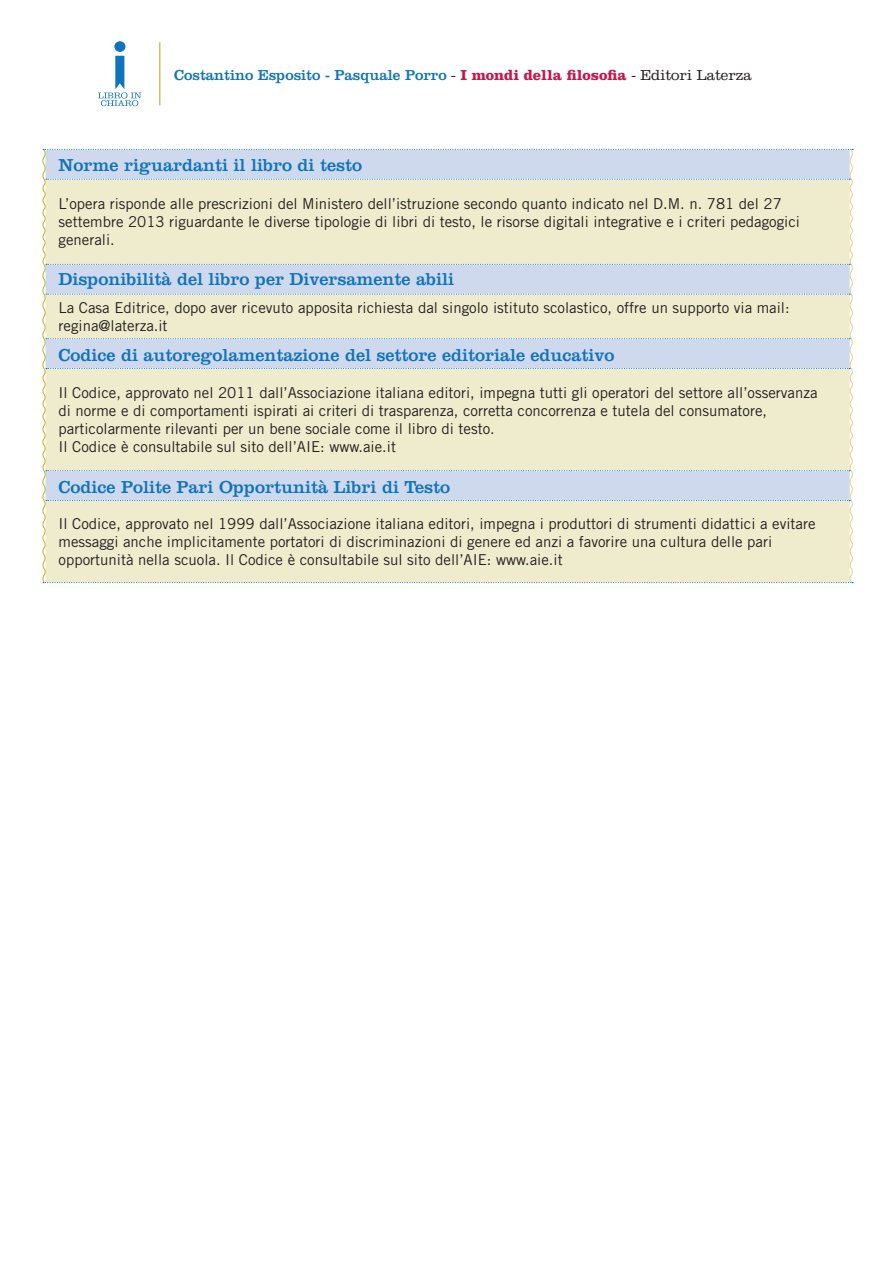
<style>
.page{position:relative;width:893px;height:1263px;background:#fff}
.page>*{position:absolute;margin:0;border:0;box-sizing:border-box;transform-origin:0 0}
.t1{font:18px "Clarendon";color:#1074bc}
.t2{font:15px/18px "Trade Gothic LT Std";color:#231f20}
.t3{font:15px "Clarendon";color:#1074bc}
.s1{font-weight:300;color:#231f20}
.s2{font-weight:700;color:#c5164a}
</style>
<div class="page">
<hr style="left:159px;top:42px;width:1px;height:63px;background:#bbb12a">
<div style="left:114px;top:41px;width:11px;height:11px;background:#1074bc;border-radius:50%"></div>
<svg style="left:98px;top:56px;width:43px;height:50px"></svg>
<svg style="left:42px;top:149px;width:812px;height:434px;background:#e4e6d6"></svg>
<p class="t3" style="left:174px;top:66px;width:579px">Costantino Esposito - Pasquale Porro <span class="s1">-</span> <span class="s2">I mondi della filosofia</span> <span class="s1">- Editori Laterza</span></p>
<p class="t1" style="left:59px;top:155px;width:305px">Norme riguardanti il libro di testo</p>
<p class="t2" style="left:59px;top:195px;width:743px">L’opera risponde alle prescrizioni del Ministero dell’istruzione secondo quanto indicato nel D.M. n. 781 del 27 settembre 2013 riguardante le diverse tipologie di libri di testo, le risorse digitali integrative e i criteri pedagogici generali.</p>
<p class="t1" style="left:59px;top:268px;width:397px">Disponibilità del libro per Diversamente abili</p>
<p class="t2" style="left:59px;top:298px;width:733px">La Casa Editrice, dopo aver ricevuto apposita richiesta dal singolo istituto scolastico, offre un supporto via mail: regina@laterza.it</p>
<p class="t1" style="left:59px;top:344px;width:558px">Codice di autoregolamentazione del settore editoriale educativo</p>
<p class="t2" style="left:59px;top:383px;width:761px">Il Codice, approvato nel 2011 dall’Associazione italiana editori, impegna tutti gli operatori del settore all’osservanza di norme e di comportamenti ispirati ai criteri di trasparenza, corretta concorrenza e tutela del consumatore, particolarmente rilevanti per un bene sociale come il libro di testo.<br>Il Codice è consultabile sul sito dell’AIE: www.aie.it</p>
<p class="t1" style="left:59px;top:476px;width:393px">Codice Polite Pari Opportunità Libri di Testo</p>
<p class="t2" style="left:59px;top:514px;width:758px">Il Codice, approvato nel 1999 dall’Associazione italiana editori, impegna i produttori di strumenti didattici a evitare messaggi anche implicitamente portatori di discriminazioni di genere ed anzi a favorire una cultura delle pari opportunità nella scuola. Il Codice è consultabile sul sito dell’AIE: www.aie.it</p>
</div>
